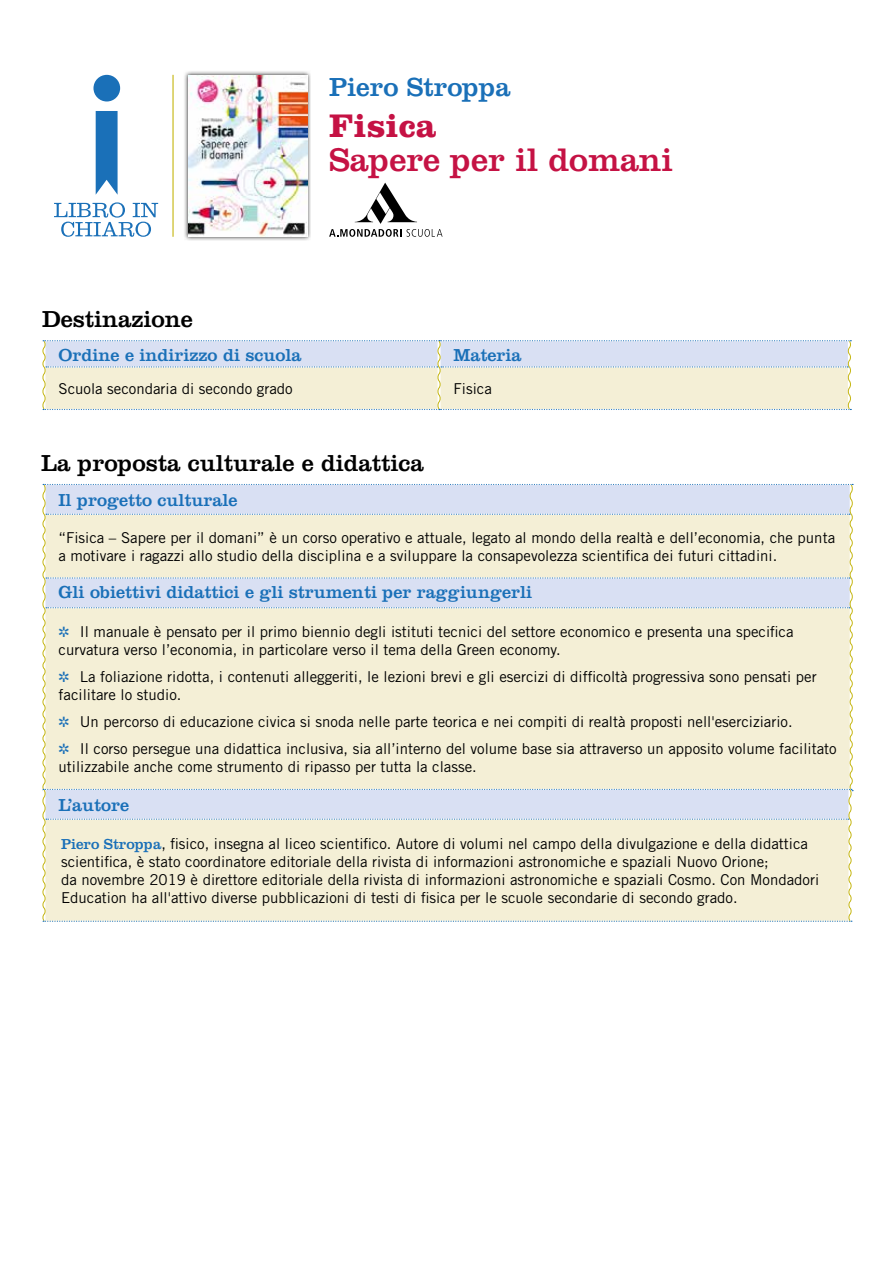
<style>
.page{position:relative;width:893px;height:1263px;background:#fff}
.page>*{position:absolute;margin:0;border:0;box-sizing:border-box;transform-origin:0 0}
.t1{font:33.9px "Clarendon";color:#c51244}
.t2{font:700 33.9px "Clarendon";color:#c51244}
.t3{font:27.15px "Clarendon";color:#1a70b8}
.t4{font:24px "Clarendon";color:#000}
.t5{font:18px "Clarendon";color:#1a70b8}
.t6{font:15px/18px "Trade Gothic LT Std";color:#000}
.s1{color:#1a70b8}
.s2{font-family:"Clarendon";color:#1a70b8}
</style>
<div class="page">
<svg style="left:42px;top:340px;width:810px;height:70px;background:#e7e8e0"></svg>
<svg style="left:42px;top:484px;width:812px;height:438px;background:#edebdb"></svg>
<hr style="left:172px;top:75px;width:2px;height:162px;background:#c5b612">
<svg style="left:96px;top:111px;width:22px;height:84px;background:#337fbf"></svg>
<div style="left:93px;top:75px;width:27px;height:26px;background:#1a70b8;border-radius:50%"></div>
<svg style="left:54px;top:202px;width:104px;height:35px"></svg>
<div style="left:183px;top:70px;width:128px;height:171px;background:#000;opacity:.75"></div>
<img style="left:188px;top:75px;width:119px;height:162px">
<svg style="left:329px;top:183px;width:114px;height:54px"></svg>
<h3 class="t4" style="left:42px;top:305px;width:152px">Destinazione</h3>
<h2 class="t3" style="left:329px;top:71px;width:183px">Piero Stroppa</h2>
<h1 class="t2" style="left:329px;top:105px;width:109px">Fisica</h1>
<h1 class="t1" style="left:329px;top:140px;width:345px">Sapere per il domani</h1>
<p class="t5" style="left:59px;top:344px;width:244px">Ordine e indirizzo di scuola</p>
<p class="t5" style="left:454px;top:344px;width:70px">Materia</p>
<p class="t6" style="left:59px;top:379px;width:236px">Scuola secondaria di secondo grado</p>
<p class="t6" style="left:454px;top:379px;width:40px">Fisica</p>
<h3 class="t4" style="left:41px;top:449px;width:384px">La proposta culturale e didattica</h3>
<p class="t5" style="left:59px;top:490px;width:181px">Il progetto culturale</p>
<p class="t6" style="left:59px;top:528px;width:778px">“Fisica – Sapere per il domani” è un corso operativo e attuale, legato al mondo della realtà e dell’economia, che punta a motivare i ragazzi allo studio della disciplina e a sviluppare la consapevolezza scientifica dei futuri cittadini.</p>
<p class="t5" style="left:59px;top:582px;width:475px">Gli obiettivi didattici e gli strumenti per raggiungerli</p>
<p class="t6" style="left:59px;top:623px;width:736px"><span class="s1">✲</span> Il manuale è pensato per il primo biennio degli istituti tecnici del settore economico e presenta una specifica curvatura verso l’economia, in particolare verso il tema della Green economy.</p>
<p class="t6" style="left:59px;top:668px;width:760px"><span class="s1">✲</span> La foliazione ridotta, i contenuti alleggeriti, le lezioni brevi e gli esercizi di difficoltà progressiva sono pensati per facilitare lo studio.</p>
<p class="t6" style="left:59px;top:708px;width:780px;line-height:27px"><span class="s1">✲</span> Un percorso di educazione civica si snoda nelle parte teorica e nei compiti di realtà proposti nell'eserciziario.<br><span class="s1">✲</span> Il corso persegue una didattica inclusiva, sia all’interno del volume base sia attraverso un apposito volume facilitato</p>
<p class="t6" style="left:59px;top:758px;width:420px">utilizzabile anche come strumento di ripasso per tutta la classe.</p>
<p class="t5" style="left:59px;top:795px;width:72px">L’autore</p>
<p class="t6" style="left:61px;top:834px;width:760px"><span class="s2">Piero Stroppa</span>, fisico, insegna al liceo scientifico. Autore di volumi nel campo della divulgazione e della didattica scientifica, è stato coordinatore editoriale della rivista di informazioni astronomiche e spaziali Nuovo Orione;<br>da novembre 2019 è direttore editoriale della rivista di informazioni astronomiche e spaziali Cosmo. Con Mondadori Education ha all'attivo diverse pubblicazioni di testi di fisica per le scuole secondarie di secondo grado.</p>
</div>
